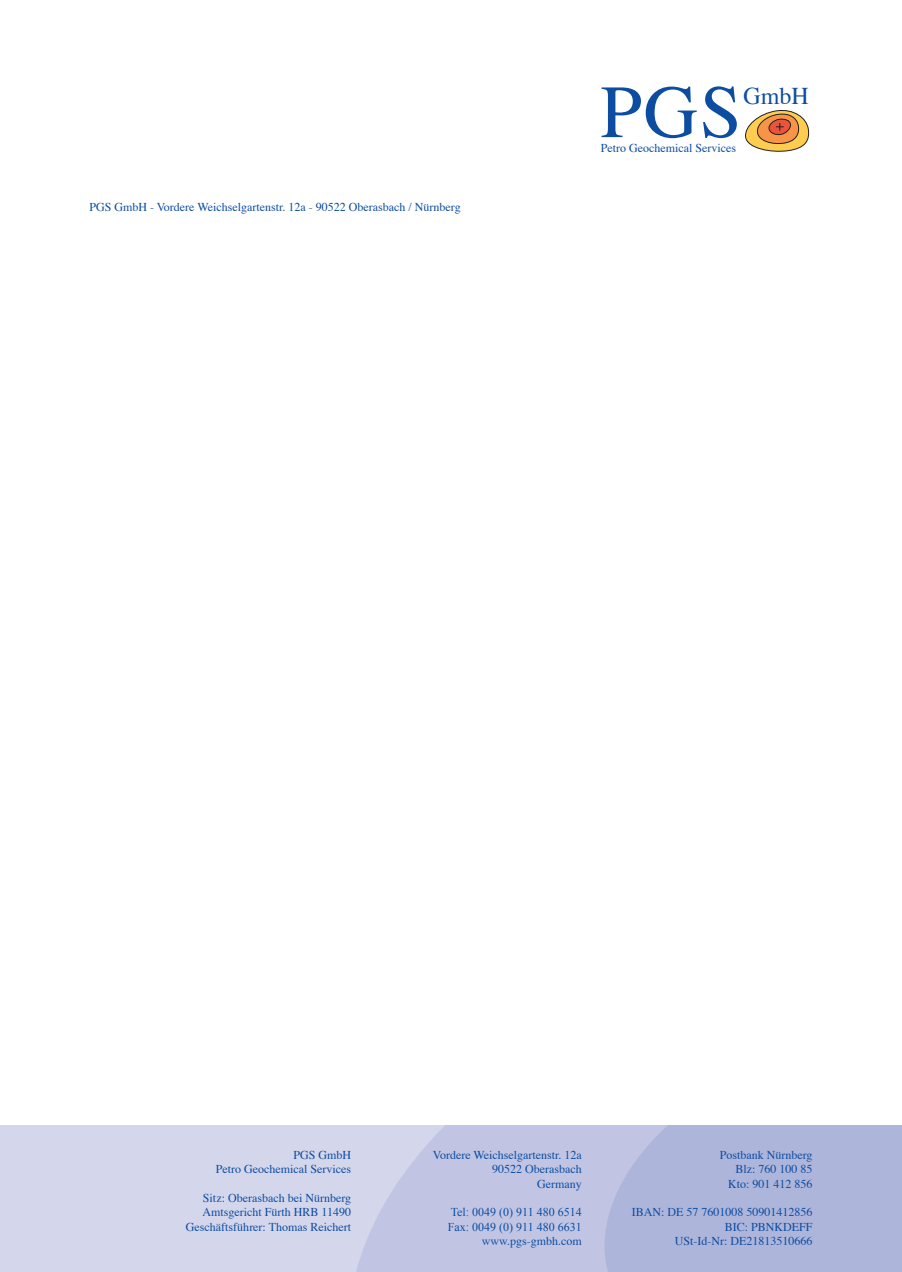
<style>
.page{position:relative;width:902px;height:1272px;background:#fff}
.page>*{position:absolute;margin:0;border:0;box-sizing:border-box;transform-origin:0 0}
.t1{font:75px "Times";color:#0d4da1}
.t2{font:24px "Times";color:#0d4da1}
.t3{font:12px/14.4px "Times";color:#0d4da1;text-align:right}
.t4{font:12px/14.4px "Times New Roman";color:#0d4da1}
</style>
<div class="page">
<svg style="left:745px;top:110px;width:65px;height:42px"></svg>
<div style="left:0;top:1125px;width:323px;height:146px;background:#d4d6eb"></div>
<svg style="left:323px;top:1125px;width:269px;height:146px;background:#c5c9e5"></svg>
<svg style="left:592px;top:1125px;width:309px;height:146px;background:#afb6db"></svg>
<p class="t3" style="left:89px;top:199px;width:373px">PGS GmbH - Vordere Weichselgartenstr. 12a - 90522 Oberasbach / Nürnberg</p>
<h1 class="t1" style="left:600px;top:42px;width:143px">PGS</h1>
<h2 class="t2" style="left:743px;top:73px;width:67px">GmbH</h2>
<p class="t3" style="left:601px;top:139px;width:137px">Petro Geochemical Services</p>
<p class="t3" style="left:216px;top:1146px;width:137px">PGS GmbH<br>Petro Geochemical Services</p>
<p class="t3" style="left:186px;top:1189px;width:167px">Sitz: Oberasbach bei Nürnberg<br>Amtsgericht Fürth HRB 11490<br>Geschäftsführer: Thomas Reichert</p>
<p class="t3" style="left:433px;top:1146px;width:150px">Vordere Weichselgartenstr. 12a<br>90522 Oberasbach<br>Germany</p>
<p class="t4" style="left:448px;top:1204px;width:135px">Tel: 0049 (0) 911 480 6514<br>Fax: 0049 (0) 911 480 6631</p>
<p class="t3" style="left:482px;top:1232px;width:101px">www.pgs-gmbh.com</p>
<p class="t3" style="left:719px;top:1146px;width:94px">Postbank Nürnberg<br>Blz: 760 100 85<br>Kto: 901 412 856</p>
<p class="t3" style="left:631px;top:1203px;width:182px">IBAN: DE 57 7601008 50901412856<br>BIC: PBNKDEFF<br>USt-Id-Nr: DE21813510666</p>
</div>
